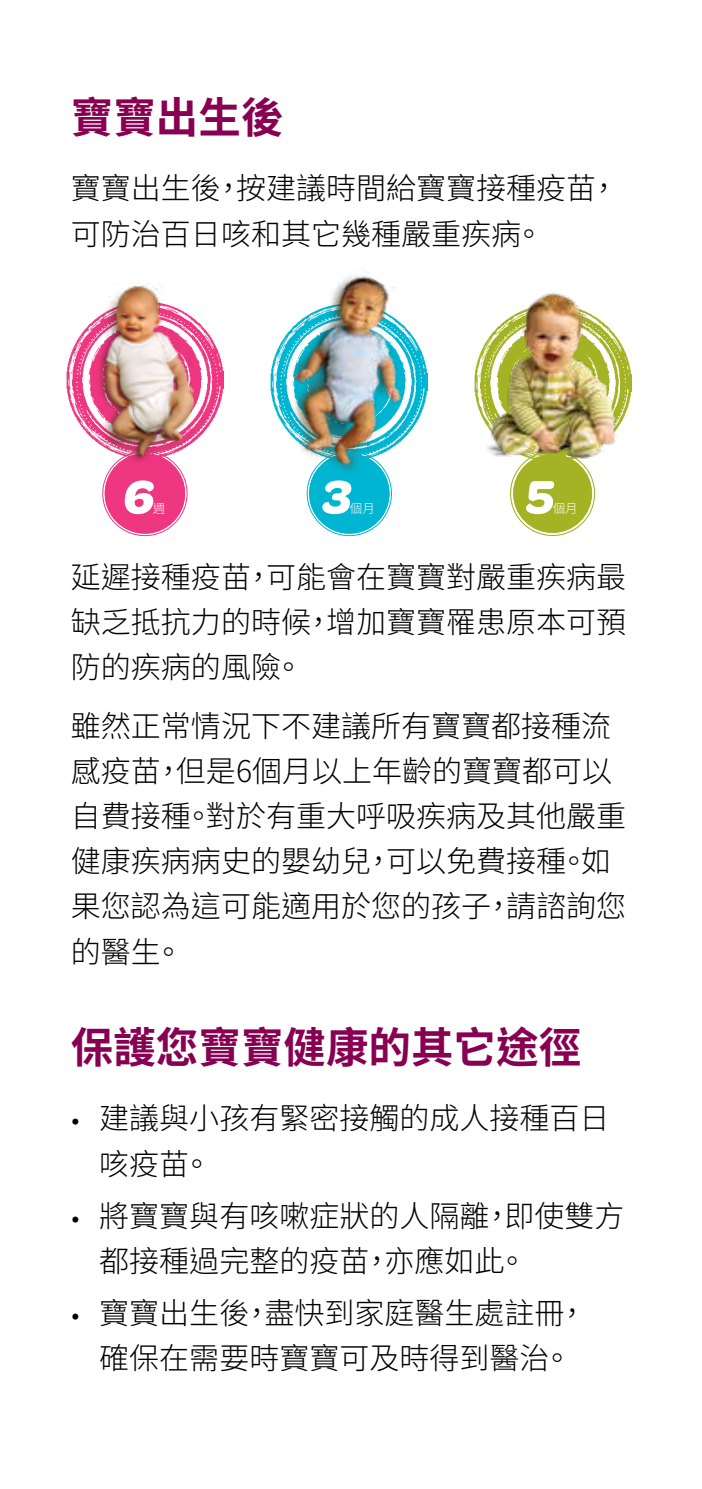
<style>
.page{position:relative;width:702px;height:1489px;background:#fff}
.page>*{position:absolute;margin:0;border:0;box-sizing:border-box;transform-origin:0 0}
.t1{font:700 50px "Omnes";color:#fff}
.t2{font:700 42.5px "Noto Sans CJ Ktc";color:#870051}
.t3{font:300 30px/45px "Noto Sans CJ Ktc";color:#000}
.t4{font:300 12.5px "Noto Sans CJ Ktc";color:#fff}
.s1{font-family:"Omnes";font-weight:400}
</style>
<div class="page">
<div style="left:105px;top:453px;width:80px;height:80px;background:#ee3780;border-radius:50%"></div>
<div style="left:105px;top:453px;width:80px;height:80px;border:2px solid #ee3780;border-radius:50%"></div>
<div style="left:309px;top:453px;width:80px;height:80px;background:#00b5d1;border-radius:50%"></div>
<div style="left:309px;top:453px;width:80px;height:80px;border:2px solid #00b5d1;border-radius:50%"></div>
<div style="left:513px;top:454px;width:79px;height:79px;background:#a4b323;border-radius:50%"></div>
<div style="left:513px;top:454px;width:79px;height:79px;border:3px solid #a4b323;border-radius:50%"></div>
<img style="left:66px;top:321px;width:157px;height:118px">
<img style="left:93px;top:285px;width:112px;height:178px">
<img style="left:270px;top:268px;width:158px;height:219px">
<img style="left:474px;top:348px;width:157px;height:71px">
<img style="left:482px;top:292px;width:141px;height:169px">
<h2 class="t2" style="left:71px;top:94px;width:214px">寶寶出生後</h2>
<p class="t3" style="left:71px;top:167px;width:549px">寶寶出生後，按建議時間給寶寶接種疫苗，可防治百日咳和其它幾種嚴重疾病。</p>
<h1 class="t1" style="left:122px;top:461px;width:40px">6</h1>
<p class="t4" style="left:153px;top:502px;width:14px">週</p>
<h1 class="t1" style="left:321px;top:461px;width:39px">3</h1>
<p class="t4" style="left:350px;top:502px;width:26px">個月</p>
<h1 class="t1" style="left:524px;top:461px;width:38px">5</h1>
<p class="t4" style="left:552px;top:502px;width:26px">個月</p>
<p class="t3" style="left:71px;top:555px;width:556px;text-align:justify">延遲接種疫苗，可能會在寶寶對嚴重疾病最缺乏抵抗力的時候，增加寶寶罹患原本可預防的疾病的風險。</p>
<p class="t3" style="left:71px;top:704px;width:556px">雖然正常情況下不建議所有寶寶都接種流感疫苗，但是6個月以上年齡的寶寶都可以自費接種。對於有重大呼吸疾病及其他嚴重健康疾病病史的嬰幼兒，可以免費接種。如果您認為這可能適用於您的孩子，請諮詢您的醫生。</p>
<h2 class="t2" style="left:71px;top:1023px;width:511px">保護您寶寶健康的其它途徑</h2>
<p class="t3" style="left:99px;top:1096px;width:511px;text-indent:-28px"><span class="s1">•</span> 建議與小孩有緊密接觸的成人接種百日咳疫苗。</p>
<p class="t3" style="left:99px;top:1193px;width:526px;text-indent:-28px"><span class="s1">•</span> 將寶寶與有咳嗽症狀的人隔離，即使雙方都接種過完整的疫苗，亦應如此。</p>
<p class="t3" style="left:71px;top:1290px;width:517px;text-align:center"><span class="s1">•</span> 寶寶出生後，盡快到家庭醫生處註冊，確保在需要時寶寶可及時得到醫治。</p>
</div>
